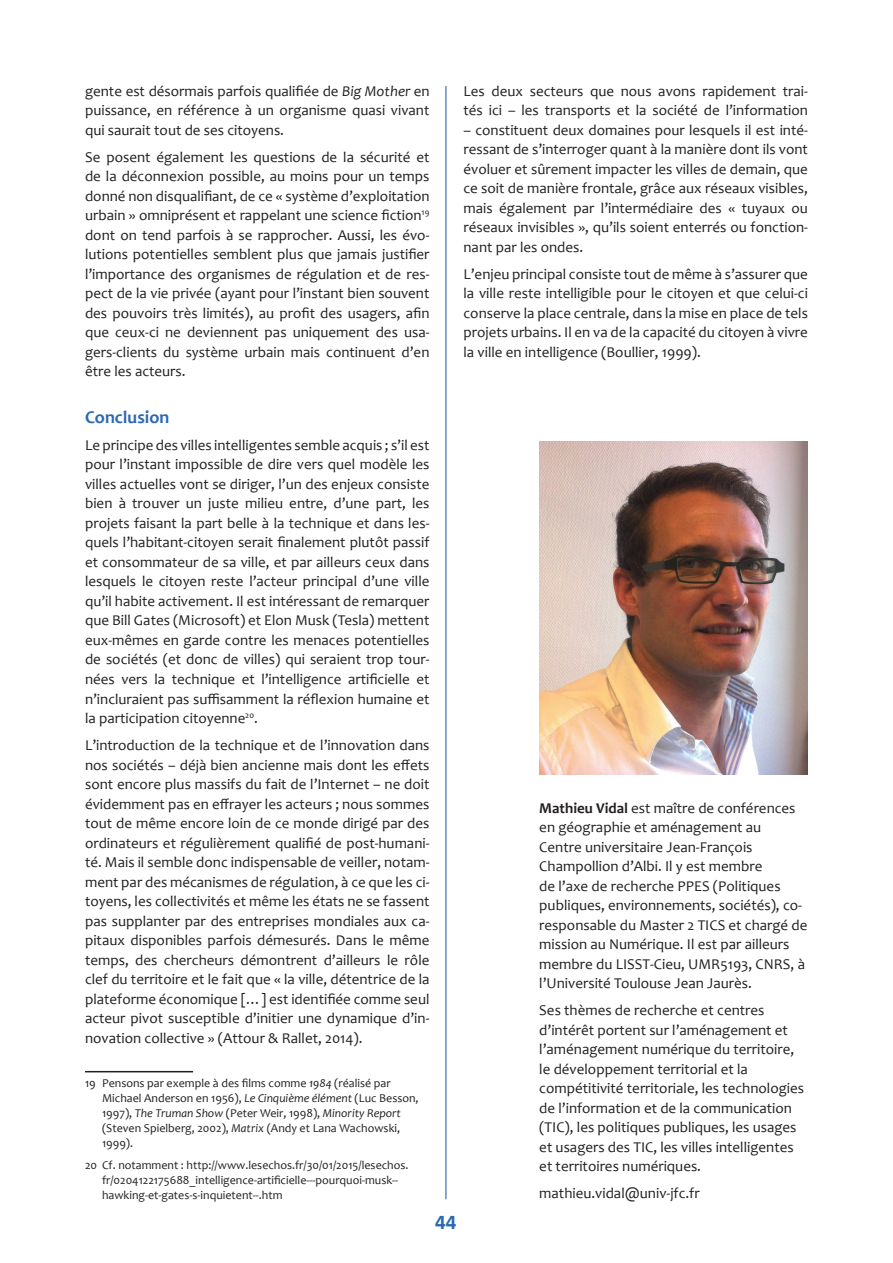
<style>
.page{position:relative;width:893px;height:1263px;background:#fff}
.page>*{position:absolute;margin:0;border:0;box-sizing:border-box;transform-origin:0 0}
.t1{font:700 21px "Calibri";color:#2b68b3}
.t2{font:700 18px "Candara";color:#2b68b3}
.t3{font:15px/19.5px "Candara";color:#231f20;text-align:justify}
.t4{font:12px/15px "Candara";color:#231f20}
.s1{font-style:italic}
.s2{font-weight:700}
</style>
<div class="page">
<hr style="left:445px;top:86px;width:1px;height:1113px;background:#2b68b3">
<hr style="left:85px;top:1071px;width:108px;height:1px;background:#231f20">
<img style="left:539px;top:441px;width:269px;height:334px">
<p class="t3" style="left:85px;top:81px;width:346px">gente est désormais parfois qualifiée de <span class="s1">Big Mother</span> en puissance, en référence à un organisme quasi vivant qui saurait tout de ses citoyens.</p>
<p class="t3" style="left:85px;top:147px;width:346px">Se posent également les questions de la sécurité et de la déconnexion possible, au moins pour un temps donné non disqualifiant, de ce « système d’exploitation urbain » omniprésent et rappelant une science fiction<sup>19 </sup>dont on tend parfois à se rapprocher. Aussi, les évo&shy;lutions potentielles semblent plus que jamais justifier l’importance des organismes de régulation et de res&shy;pect de la vie privée (ayant pour l’instant bien souvent des pouvoirs très limités), au profit des usagers, afin que ceux-ci ne deviennent pas uniquement des usa&shy;gers-clients du système urbain mais continuent d’en être les acteurs.</p>
<p class="t2" style="left:85px;top:406px;width:86px">Conclusion</p>
<p class="t3" style="left:85px;top:435px;width:346px">Le principe des villes intelligentes semble acquis ; s’il est pour l’instant impossible de dire vers quel modèle les villes actuelles vont se diriger, l’un des enjeux consiste bien à trouver un juste milieu entre, d’une part, les projets faisant la part belle à la technique et dans les&shy;quels l’habitant-citoyen serait finalement plutôt passif et consommateur de sa ville, et par ailleurs ceux dans lesquels le citoyen reste l’acteur principal d’une ville qu’il habite activement. Il est intéressant de remarquer que Bill Gates (Microsoft) et Elon Musk (Tesla) mettent eux-mêmes en garde contre les menaces potentielles de sociétés (et donc de villes) qui seraient trop tour&shy;nées vers la technique et l’intelligence artificielle et n’incluraient pas suffisamment la réflexion humaine et la participation citoyenne<sup>20</sup>.</p>
<p class="t3" style="left:85px;top:735px;width:346px">L’introduction de la technique et de l’innovation dans nos sociétés – déjà bien ancienne mais dont les effets sont encore plus massifs du fait de l’Internet – ne doit évidemment pas en effrayer les acteurs ; nous sommes tout de même encore loin de ce monde dirigé par des ordinateurs et régulièrement qualifié de post-humani&shy;té. Mais il semble donc indispensable de veiller, notam&shy;ment par des mécanismes de régulation, à ce que les ci&shy;toyens, les collectivités et même les états ne se fassent pas supplanter par des entreprises mondiales aux ca&shy;pitaux disponibles parfois démesurés. Dans le même temps, des chercheurs démontrent d’ailleurs le rôle clef du territoire et le fait que « la ville, détentrice de la plateforme économique […] est identifiée comme seul acteur pivot susceptible d’initier une dynamique d’in&shy;novation collective » (Attour &amp; Rallet, 2014).</p>
<p class="t4" style="left:102px;top:1075px;width:318px;text-indent:-17px">19 Pensons par exemple à des films comme <span class="s1">1984</span> (réalisé par Michael Anderson en 1956), <span class="s1">Le Cinquième élément</span> (Luc Besson, 1997), <span class="s1">The Truman Show</span> (Peter Weir, 1998), <span class="s1">Minority Report </span>(Steven Spielberg, 2002), <span class="s1">Matrix</span> (Andy et Lana Wachowski, 1999).</p>
<p class="t4" style="left:102px;top:1157px;width:308px;text-indent:-17px">20 Cf. notamment : http://www.lesechos.fr/30/01/2015/lesechos. fr/0204122175688_intelligence-artificielle---pourquoi-musk-- hawking-et-gates-s-inquietent--.htm</p>
<p class="t3" style="left:463px;top:81px;width:346px">Les deux secteurs que nous avons rapidement trai&shy;tés ici – les transports et la société de l’information</p>
<p class="t3" style="left:463px;top:120px;width:346px">– constituent deux domaines pour lesquels il est inté&shy;ressant de s’interroger quant à la manière dont ils vont évoluer et sûrement impacter les villes de demain, que ce soit de manière frontale, grâce aux réseaux visibles, mais également par l’intermédiaire des « tuyaux ou réseaux invisibles », qu’ils soient enterrés ou fonction&shy;nant par les ondes.</p>
<p class="t3" style="left:463px;top:264px;width:346px">L’enjeu principal consiste tout de même à s’assurer que la ville reste intelligible pour le citoyen et que celui-ci conserve la place centrale, dans la mise en place de tels projets urbains. Il en va de la capacité du citoyen à vivre la ville en intelligence (Boullier, 1999).</p>
<p class="t3" style="left:539px;top:798px;width:270px;text-align:left"><span class="s2">Mathieu Vidal</span> est maître de conférences en géographie et aménagement au<br>Centre universitaire Jean-François Champollion d’Albi. Il y est membre<br>de l’axe de recherche PPES (Politiques publiques, environnements, sociétés), co&shy;responsable du Master 2 TICS et chargé de mission au Numérique. Il est par ailleurs membre du LISST-Cieu, UMR5193, CNRS, à l’Université Toulouse Jean Jaurès.</p>
<p class="t3" style="left:539px;top:1000px;width:266px;text-align:left">Ses thèmes de recherche et centres d’intérêt portent sur l’aménagement et l’aménagement numérique du territoire, le développement territorial et la compétitivité territoriale, les technologies de l’information et de la communication (TIC), les politiques publiques, les usages et usagers des TIC, les villes intelligentes et territoires numériques.</p>
<p class="t3" style="left:539px;top:1183px;width:162px">mathieu.vidal@univ-jfc.fr</p>
<h1 class="t1" style="left:435px;top:1209px;width:23px">44</h1>
</div>
